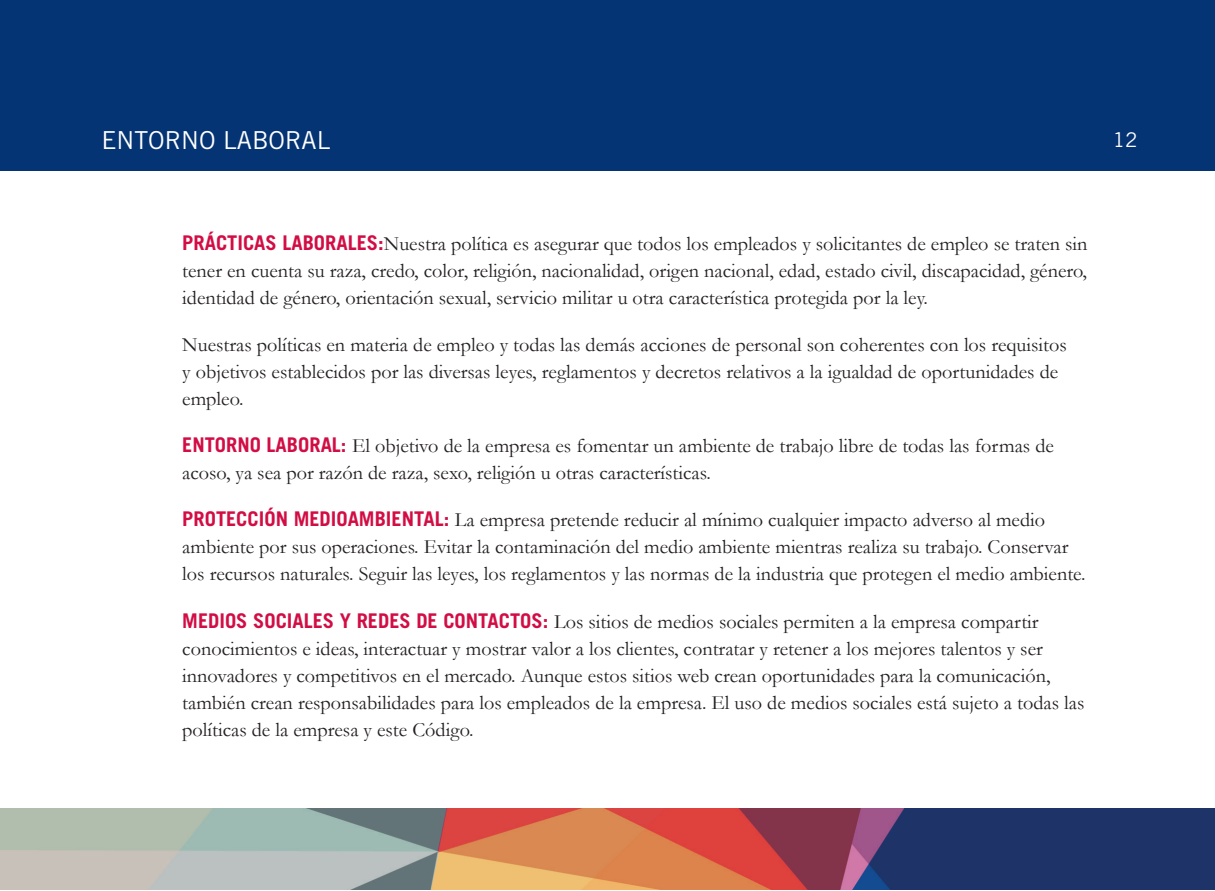
<style>
.page{position:relative;width:1215px;height:891px;background:#fff}
.page>*{position:absolute;margin:0;border:0;box-sizing:border-box;transform-origin:0 0}
.Title_page{font:24.75px "Trade Gothic LT Std";color:#fff}
.Body_Text{font:20.25px/27px "Garamond";color:#231f20}
.Title_page-2{font:20.25px "Trade Gothic LT Std";color:#fff}
.s1{font-family:"Trade Gothic LT Std";font-weight:700;color:#d20d44}
</style>
<div class="page">
<div style="left:0;top:0;width:1215px;height:170px;background:#053474"></div>
<img style="left:0;top:809px;width:1215px;height:81px">
<p class="Title_page" style="left:101px;top:125px;width:230px">ENTORNO LABORAL</p>
<p class="Title_page-2" style="left:1113px;top:127px;width:26px">12</p>
<p class="Body_Text" style="left:182px;top:229px;width:907px;text-align:justify"><span class="s1">PRÁCTICAS LABORALES:</span>Nuestra política es asegurar que todos los empleados y solicitantes de empleo se traten sin tener en cuenta su raza, credo, color, religión, nacionalidad, origen nacional, edad, estado civil, discapacidad, género, identidad de género, orientación sexual, servicio militar u otra característica protegida por la ley.</p>
<p class="Body_Text" style="left:182px;top:331px;width:886px">Nuestras políticas en materia de empleo y todas las demás acciones de personal son coherentes con los requisitos y objetivos establecidos por las diversas leyes, reglamentos y decretos relativos a la igualdad de oportunidades de empleo.</p>
<p class="Body_Text" style="left:182px;top:432px;width:873px"><span class="s1">ENTORNO LABORAL:</span> El objetivo de la empresa es fomentar un ambiente de trabajo libre de todas las formas de acoso, ya sea por razón de raza, sexo, religión u otras características.</p>
<p class="Body_Text" style="left:182px;top:506px;width:905px"><span class="s1">PROTECCIÓN MEDIOAMBIENTAL:</span> La empresa pretende reducir al mínimo cualquier impacto adverso al medio ambiente por sus operaciones. Evitar la contaminación del medio ambiente mientras realiza su trabajo. Conservar los recursos naturales. Seguir las leyes, los reglamentos y las normas de la industria que protegen el medio ambiente.</p>
<p class="Body_Text" style="left:182px;top:607px;width:904px"><span class="s1">MEDIOS SOCIALES Y REDES DE CONTACTOS:</span> Los sitios de medios sociales permiten a la empresa compartir conocimientos e ideas, interactuar y mostrar valor a los clientes, contratar y retener a los mejores talentos y ser innovadores y competitivos en el mercado. Aunque estos sitios web crean oportunidades para la comunicación, también crean responsabilidades para los empleados de la empresa. El uso de medios sociales está sujeto a todas las políticas de la empresa y este Código.</p>
</div>
